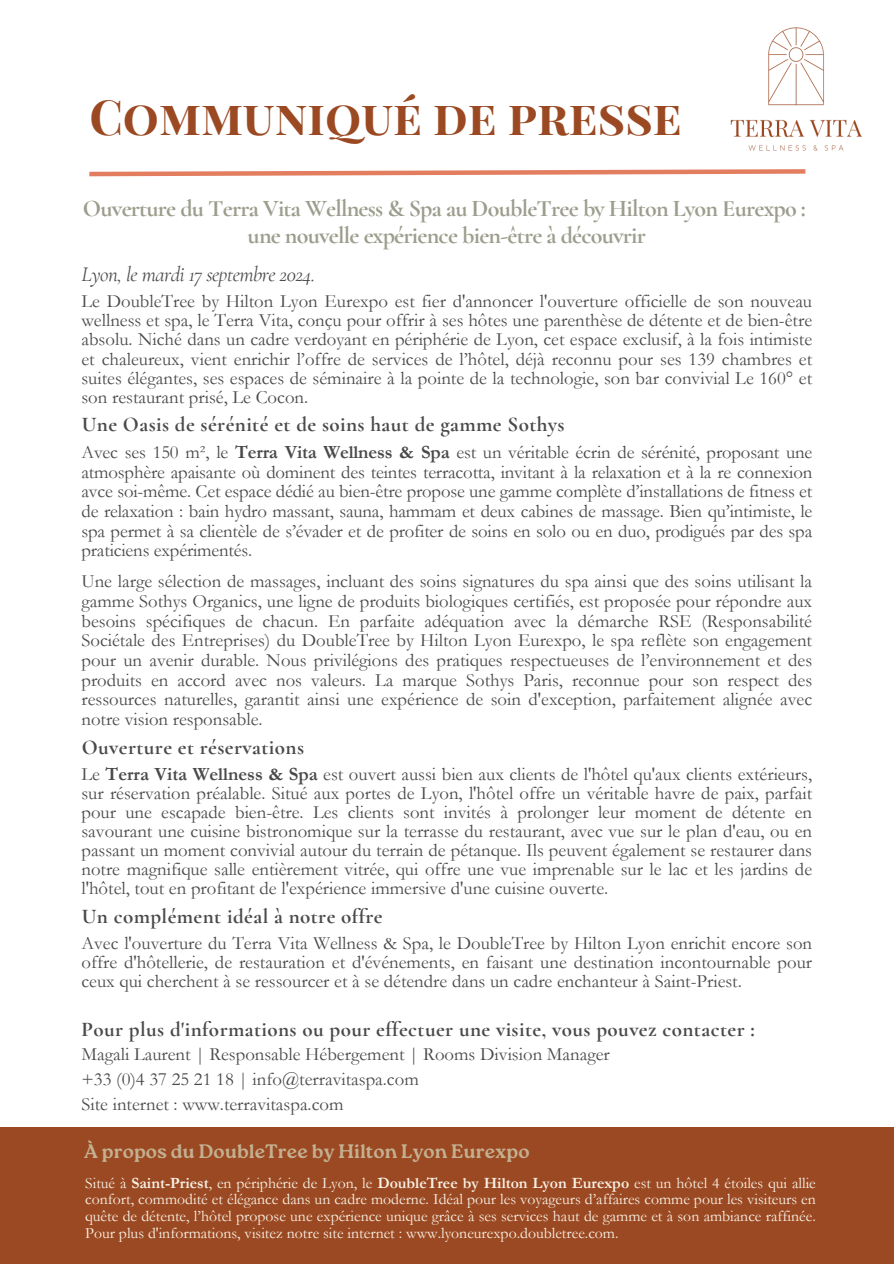
<style>
.page{position:relative;width:894px;height:1264px;background:#fff}
.page>*{position:absolute;margin:0;border:0;box-sizing:border-box;transform-origin:0 0}
.t1{font:700 47.55px "Playfair Display SC";color:#9b4922}
.t2{font:700 24px/27px "Cormorant Garamond";letter-spacing:-.03em;color:#9d9d8e;text-align:center}
.t3{font:700 21px "Cormorant Garamond";letter-spacing:.02em;color:#4a4a4a}
.t4{font:italic 21px "Cormorant Garamond";letter-spacing:-.025em;color:#4a4a4a}
.t5{font:700 19.5px "Roca One";color:#c3b091}
.t6{font:18.75px/19.2px "Garamond";color:#4a4a4a;text-align:justify}
.t7{font:15.75px/16.8px "Garamond";color:#f8f1e5;text-align:justify}
.s1{font-weight:700}
</style>
<div class="page">
<div style="left:0;top:1127px;width:893px;height:136px;background:#9b4922"></div>
<svg style="left:89px;top:169px;width:717px;height:8px"></svg>
<img style="left:730px;top:27px;width:132px;height:124px">
<h2 class="t1" style="left:89px;top:84px;width:594px">COMMUNIQUÉ DE PRESSE</h2>
<p class="t2" style="left:83px;top:195px;width:724px">Ouverture du Terra Vita Wellness &amp; Spa au DoubleTree by Hilton Lyon Eurexpo : une nouvelle expérience bien-être à découvrir</p>
<h5 class="t4" style="left:81px;top:262px;width:235px">Lyon, le mardi 17 septembre 2024.</h5>
<p class="t6" style="left:81px;top:292px;width:732px">Le DoubleTree by Hilton Lyon Eurexpo est fier d'annoncer l'ouverture officielle de son nouveau wellness et spa, le Terra Vita, conçu pour offrir à ses hôtes une parenthèse de détente et de bien-être absolu. Niché dans un cadre verdoyant en périphérie de Lyon, cet espace exclusif, à la fois intimiste et chaleureux, vient enrichir l’offre de services de l’hôtel, déjà reconnu pour ses 139 chambres et suites élégantes, ses espaces de séminaire à la pointe de la technologie, son bar convivial Le 160° et son restaurant prisé, Le Cocon.</p>
<h5 class="t3" style="left:82px;top:412px;width:484px">Une Oasis de sérénité et de soins haut de gamme Sothys</h5>
<h5 class="t6" style="left:81px;top:442px;width:732px;line-height:19.6px">Avec ses 150 m², le <span class="s1">Terra Vita Wellness &amp; Spa</span> est un véritable écrin de sérénité, proposant une atmosphère apaisante où dominent des teintes terracotta, invitant à la relaxation et à la re connexion avce soi-même. Cet espace dédié au bien-être propose une gamme complète d’installations de fitness et de relaxation : bain hydro massant, sauna, hammam et deux cabines de massage. Bien qu’intimiste, le spa permet à sa clientèle de s’évader et de profiter de soins en solo ou en duo, prodigués par des spa praticiens expérimentés.</h5>
<h3 class="t6" style="left:81px;top:572px;width:732px;line-height:19.6px">Une large sélection de massages, incluant des soins signatures du spa ainsi que des soins utilisant la gamme Sothys Organics, une ligne de produits biologiques certifiés, est proposée pour répondre aux besoins spécifiques de chacun. En parfaite adéquation avec la démarche RSE (Responsabilité Sociétale des Entreprises) du DoubleTree by Hilton Lyon Eurexpo, le spa reflète son engagement pour un avenir durable. Nous privilégions des pratiques respectueuses de l’environnement et des produits en accord avec nos valeurs. La marque Sothys Paris, reconnue pour son respect des ressources naturelles, garantit ainsi une expérience de soin d'exception, parfaitement alignée avec notre vision responsable.</h3>
<h5 class="t3" style="left:82px;top:734px;width:224px">Ouverture et réservations</h5>
<h3 class="t6" style="left:81px;top:764px;width:732px">Le <span class="s1">Terra Vita Wellness &amp; Spa</span> est ouvert aussi bien aux clients de l'hôtel qu'aux clients extérieurs, sur réservation préalable. Situé aux portes de Lyon, l'hôtel offre un véritable havre de paix, parfait pour une escapade bien-être. Les clients sont invités à prolonger leur moment de détente en savourant une cuisine bistronomique sur la terrasse du restaurant, avec vue sur le plan d'eau, ou en passant un moment convivial autour du terrain de pétanque. Ils peuvent également se restaurer dans notre magnifique salle entièrement vitrée, qui offre une vue imprenable sur le lac et les jardins de l'hôtel, tout en profitant de l'expérience immersive d'une cuisine ouverte.</h3>
<h5 class="t3" style="left:82px;top:903px;width:302px">Un complément idéal à notre offre</h5>
<h3 class="t6" style="left:81px;top:933px;width:732px">Avec l'ouverture du Terra Vita Wellness &amp; Spa, le DoubleTree by Hilton Lyon enrichit encore son offre d'hôtellerie, de restauration et d'événements, en faisant une destination incontournable pour ceux qui cherchent à se ressourcer et à se détendre dans un cadre enchanteur à Saint-Priest.</h3>
<h5 class="t3" style="left:81px;top:1016px;width:674px">Pour plus d'informations ou pour effectuer une visite, vous pouvez contacter :</h5>
<h3 class="t6" style="left:81px;top:1042px;width:529px;line-height:24.8px;text-align:left">Magali Laurent | Responsable Hébergement | Rooms Division Manager +33 (0)4 37 25 21 18 | info@terravitaspa.com<br>Site internet : www.terravitaspa.com</h3>
<h3 class="t5" style="left:84px;top:1139px;width:447px">À propos du DoubleTree by Hilton Lyon Eurexpo</h3>
<p class="t7" style="left:85px;top:1174px;width:732px">Situé à <span class="s1">Saint-Priest</span>, en périphérie de Lyon, le <span class="s1">DoubleTree by Hilton Lyon Eurexpo</span> est un hôtel 4 étoiles qui allie confort, commodité et élégance dans un cadre moderne. Idéal pour les voyageurs d’affaires comme pour les visiteurs en quête de détente, l’hôtel propose une expérience unique grâce à ses services haut de gamme et à son ambiance raffinée.<br>Pour plus d'informations, visitez notre site internet : www.lyoneurexpo.doubletree.com.</p>
</div>
